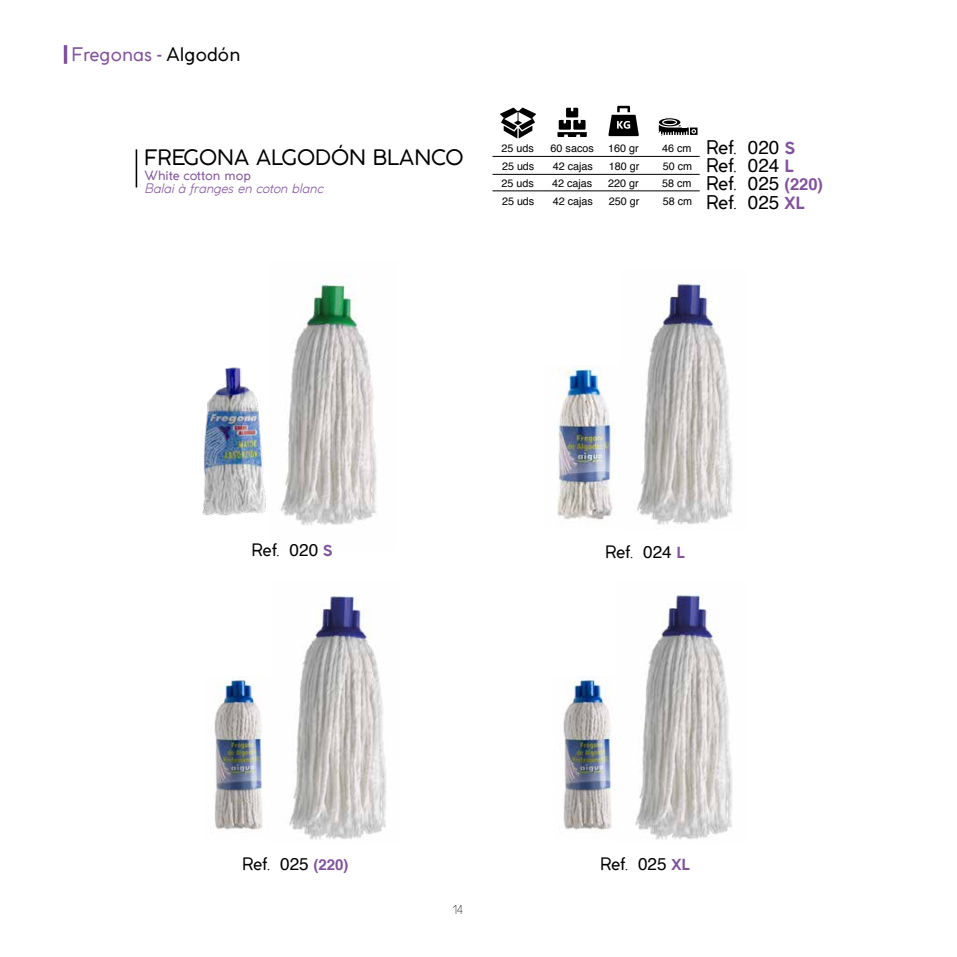
<style>
.page{position:relative;width:957px;height:957px;background:#fff}
.page>*{position:absolute;margin:0;border:0;box-sizing:border-box;transform-origin:0 0}
.t1{font:21.25px "Coco Gothic";color:#000}
.t2{font:18.88px "Coco Gothic";letter-spacing:-.015em;color:#000}
.t3{font:18.75px "Coco Gothic";color:#82529c}
.t4{font:17.12px "Coco Gothic";letter-spacing:-.015em;color:#000}
.t5{font:700 16.5px "Helvetica";color:#82529c}
.t6{font:700 15px "Helvetica";color:#82529c}
.t7{font:15px "Minimal";color:#000}
.t8{font:italic 300 12.88px "Coco Gothic";color:#82529c}
.t9{font:12.88px "Coco Gothic";color:#82529c}
.t10{font:10.75px "Helvetica";color:#000}
.s1{color:#000}
.s2{font-family:"Moon 2.0"}
.s3{font-family:"Helvetica"}
.s4{font-weight:700;font-size:16.5px;color:#82529c}
.s5{font-family:"Coco Gothic";font-weight:400;font-size:18.88px;color:#000}
.s6{font-family:"Moon 2.0";font-weight:400;font-size:18.88px;color:#000}
.s7{font-weight:400;font-size:18.88px;color:#000}
.s8{font-weight:700;font-size:15px;color:#82529c}
.s9{font-family:"Coco Gothic";font-weight:400;font-size:17.12px;color:#000}
.s10{font-family:"Moon 2.0";font-weight:400;font-size:17.12px;color:#000}
.s11{font-weight:400;font-size:17.12px;color:#000}
</style>
<div class="page">
<hr style="left:64px;top:45px;width:3px;height:19px;background:#82529c">
<hr style="left:136px;top:149px;width:1px;height:38px;background:#000">
<img style="left:281px;top:281px;width:96px;height:245px">
<img style="left:202px;top:367px;width:64px;height:149px">
<img style="left:637px;top:283px;width:96px;height:242px">
<img style="left:557px;top:365px;width:59px;height:157px">
<img style="left:289px;top:595px;width:97px;height:245px">
<img style="left:563px;top:676px;width:49px;height:157px">
<img style="left:214px;top:676px;width:49px;height:157px">
<img style="left:635px;top:594px;width:97px;height:246px">
<svg style="left:658px;top:117px;width:40px;height:19px"></svg>
<svg style="left:500px;top:108px;width:36px;height:30px"></svg>
<svg style="left:557px;top:108px;width:30px;height:29px"></svg>
<svg style="left:608px;top:106px;width:31px;height:30px"></svg>
<hr style="left:492px;top:156px;width:207px;height:1px;background:#000">
<hr style="left:492px;top:191px;width:207px;height:1px;background:#000">
<hr style="left:492px;top:174px;width:207px;height:1px;background:#000">
<h3 class="t3" style="left:71px;top:40px;width:170px">Fregonas - <span class="s1">Algodón</span></h3>
<h1 class="t1" style="left:144px;top:141px;width:321px">FREGONA ALGODÓN BLANCO</h1>
<p class="t9" style="left:144px;top:166px;width:108px">White cotton mop</p>
<p class="t8" style="left:144px;top:179px;width:180px">Balai à franges en coton blanc</p>
<p class="t10" style="left:501px;top:140px;width:34px">25 uds</p>
<p class="t10" style="left:550px;top:140px;width:45px">60 sacos</p>
<p class="t10" style="left:608px;top:140px;width:32px">160 gr</p>
<p class="t10" style="left:662px;top:140px;width:31px">46 cm</p>
<h2 class="t2" style="left:706px;top:133px;width:91px">Ref<span class="s2">.</span> <span class="s3">020</span> <span class="s4">S</span></h2>
<p class="t10" style="left:502px;top:158px;width:34px">25 uds</p>
<p class="t10" style="left:553px;top:158px;width:42px">42 cajas</p>
<p class="t10" style="left:609px;top:158px;width:32px">180 gr</p>
<p class="t10" style="left:663px;top:158px;width:31px">50 cm</p>
<p class="t10" style="left:501px;top:175px;width:34px">25 uds</p>
<p class="t10" style="left:552px;top:175px;width:42px">42 cajas</p>
<p class="t10" style="left:608px;top:175px;width:32px">220 gr</p>
<p class="t10" style="left:662px;top:175px;width:31px">58 cm</p>
<p class="t10" style="left:502px;top:193px;width:34px">25 uds</p>
<p class="t10" style="left:553px;top:193px;width:42px">42 cajas</p>
<p class="t10" style="left:609px;top:193px;width:32px">250 gr</p>
<p class="t10" style="left:663px;top:193px;width:31px">58 cm</p>
<h2 class="t2" style="left:706px;top:151px;width:89px">Ref<span class="s2">.</span> <span class="s3">024</span> <span class="s4">L</span></h2>
<h3 class="t5" style="left:706px;top:171px;width:118px"><span class="s5">Ref</span><span class="s6">.</span> <span class="s7">025</span> (220)</h3>
<h2 class="t2" style="left:706px;top:188px;width:100px">Ref<span class="s2">.</span> <span class="s3">025</span> <span class="s4">XL</span></h2>
<h3 class="t4" style="left:252px;top:537px;width:82px">Ref<span class="s2">.</span> <span class="s3">020</span> <span class="s8">S</span></h3>
<h3 class="t4" style="left:605px;top:539px;width:81px">Ref<span class="s2">.</span> <span class="s3">024</span> <span class="s8">L</span></h3>
<h3 class="t6" style="left:242px;top:852px;width:108px"><span class="s9">Ref</span><span class="s10">.</span> <span class="s11">025</span> (220)</h3>
<h3 class="t4" style="left:600px;top:850px;width:91px">Ref<span class="s2">.</span> <span class="s3">025</span> <span class="s8">XL</span></h3>
<h3 class="t7" style="left:453px;top:903px;width:11px">14</h3>
</div>
